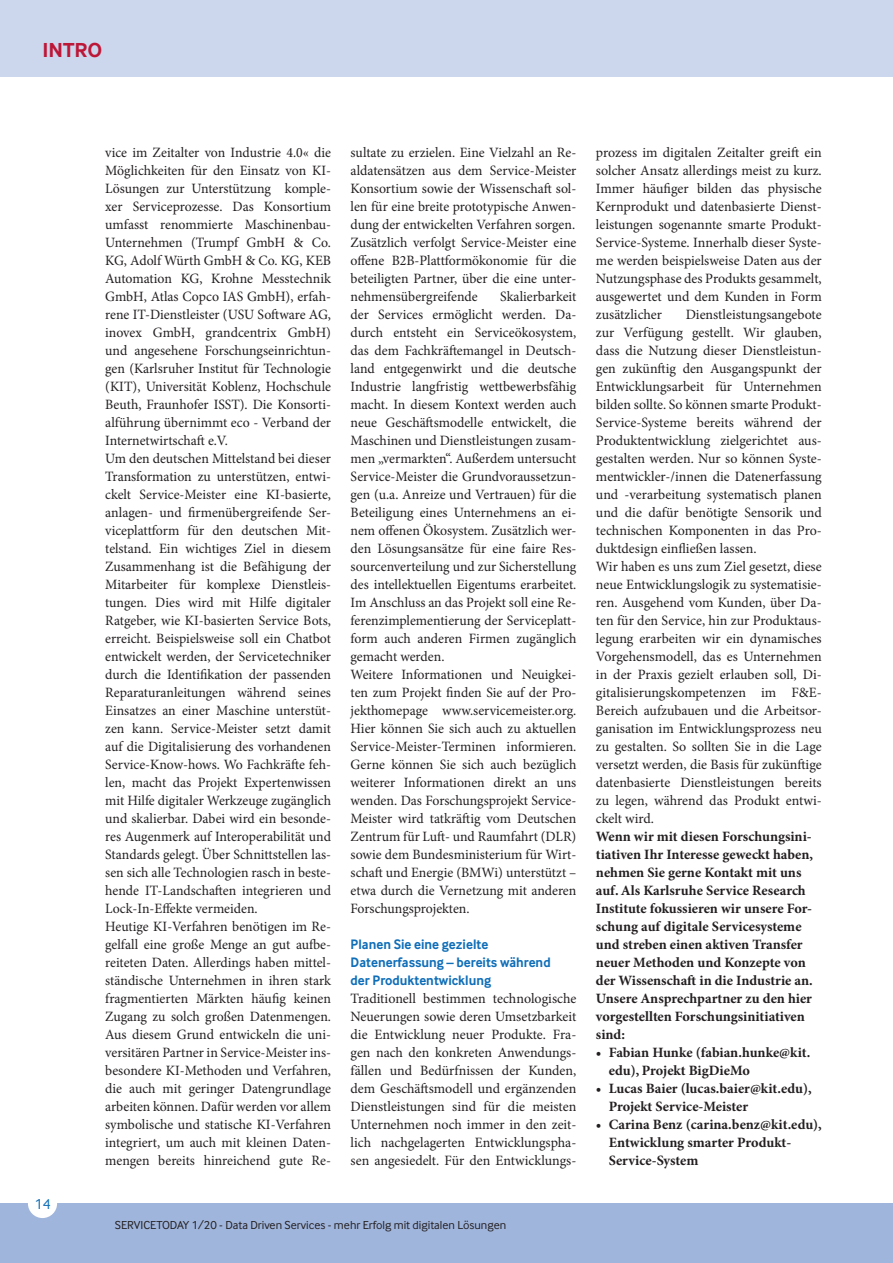
<style>
.page{position:relative;width:893px;height:1263px;background:#fff}
.page>*{position:absolute;margin:0;border:0;box-sizing:border-box;transform-origin:0 0}
.t1{font:700 21px "Inter Face";color:#bd1738}
.t2{font:15px "Inter Face";color:#0f6eb8}
.t3{font:14.25px/18px "Minion Pro";color:#231f20}
.t4{font:700 14.25px/18px "Minion Pro";color:#231f20}
.t5{font:700 14.25px/18px "Inter Face";color:#0f6eb8;scale:.93 1}
.t6{font:12px "Inter Face";color:#231f20}
</style>
<div class="page">
<div style="left:0;top:1203px;width:893px;height:60px;background:#a0b5dc"></div>
<div style="left:28px;top:1189px;width:29px;height:29px;background:#fff;border-radius:50%"></div>
<div style="left:0;top:0;width:893px;height:77px;background:#ccd6ec"></div>
<h1 class="t1" style="left:43px;top:37px;width:61px">INTRO</h1>
<p class="t2" style="left:35px;top:1195px;width:18px">14</p>
<p class="t3" style="left:105px;top:144px;width:227px">vice im Zeitalter von Industrie 4.0« die Möglichkeiten für den Einsatz von KI-Lösungen zur Unterstützung komple&shy;xer Serviceprozesse. Das Konsortium umfasst renommierte Maschinenbau-Unternehmen (Trumpf GmbH &amp; Co.<br>KG, Adolf Würth GmbH &amp; Co. KG, KEB Automation KG, Krohne Messtechnik GmbH, Atlas Copco IAS GmbH), erfah&shy;rene IT-Dienstleister (USU Software AG, inovex GmbH, grandcentrix GmbH) und angesehene Forschungseinrichtun&shy;gen (Karlsruher Institut für Technologie (KIT), Universität Koblenz, Hochschule Beuth, Fraunhofer ISST). Die Konsorti&shy;alführung übernimmt eco - Verband der Internetwirtschaft e.V.<br>Um den deutschen Mittelstand bei dieser Transformation zu unterstützen, entwi&shy;ckelt Service-Meister eine KI-basierte, anlagen- und firmenübergreifende Ser&shy;viceplattform für den deutschen Mit&shy;telstand. Ein wichtiges Ziel in diesem Zusammenhang ist die Befähigung der Mitarbeiter für komplexe Dienstleis&shy;tungen. Dies wird mit Hilfe digitaler Ratgeber, wie KI-basierten Service Bots, erreicht. Beispielsweise soll ein Chatbot entwickelt werden, der Servicetechniker durch die Identifikation der passenden Reparaturanleitungen während seines Einsatzes an einer Maschine unterstüt&shy;zen kann. Service-Meister setzt damit auf die Digitalisierung des vorhandenen Service-Know-hows. Wo Fachkräfte feh&shy;len, macht das Projekt Expertenwissen mit Hilfe digitaler Werkzeuge zugänglich und skalierbar. Dabei wird ein besonde&shy;res Augenmerk auf Interoperabilität und Standards gelegt. Über Schnittstellen las&shy;sen sich alle Technologien rasch in beste&shy;hende IT-Landschaften integrieren und Lock-In-Effekte vermeiden.<br>Heutige KI-Verfahren benötigen im Re&shy;gelfall eine große Menge an gut aufbe&shy;reiteten Daten. Allerdings haben mittel&shy;ständische Unternehmen in ihren stark fragmentierten Märkten häufig keinen Zugang zu solch großen Datenmengen.<br>Aus diesem Grund entwickeln die uni&shy;versitären Partner in Service-Meister ins&shy;besondere KI-Methoden und Verfahren, die auch mit geringer Datengrundlage arbeiten können. Dafür werden vor allem symbolische und statische KI-Verfahren integriert, um auch mit kleinen Daten&shy;mengen bereits hinreichend gute Re-</p>
<p class="t3" style="left:351px;top:144px;width:227px;text-align:justify">sultate zu erzielen. Eine Vielzahl an Re&shy;aldatensätzen aus dem Service-Meister Konsortium sowie der Wissenschaft sol&shy;len für eine breite prototypische Anwen&shy;dung der entwickelten Verfahren sorgen.<br>Zusätzlich verfolgt Service-Meister eine offene B2B-Plattformökonomie für die beteiligten Partner, über die eine unter&shy;nehmensübergreifende</p>
<p class="t3" style="left:351px;top:288px;width:227px;text-indent:150px">Skalierbarkeit der Services ermöglicht werden. Da&shy;durch entsteht ein Serviceökosystem, das dem Fachkräftemangel in Deutsch&shy;land entgegenwirkt und die deutsche Industrie langfristig wettbewerbsfähig macht. In diesem Kontext werden auch neue Geschäftsmodelle entwickelt, die Maschinen und Dienstleistungen zusam&shy;men „vermarkten“. Außerdem untersucht Service-Meister die Grundvoraussetzun&shy;gen (u.a. Anreize und Vertrauen) für die Beteiligung eines Unternehmens an ei&shy;nem offenen Ökosystem. Zusätzlich wer&shy;den Lösungsansätze für eine faire Res&shy;sourcenverteilung und zur Sicherstellung des intellektuellen Eigentums erarbeitet.<br>Im Anschluss an das Projekt soll eine Re&shy;ferenzimplementierung der Serviceplatt&shy;form auch anderen Firmen zugänglich gemacht werden.<br>Weitere Informationen und Neuigkei&shy;ten zum Projekt finden Sie auf der Pro&shy;jekthomepage www.servicemeister.org.<br>Hier können Sie sich auch zu aktuellen Service-Meister-Terminen informieren.<br>Gerne können Sie sich auch bezüglich weiterer Informationen direkt an uns wenden. Das Forschungsprojekt Service-Meister wird tatkräftig vom Deutschen Zentrum für Luft- und Raumfahrt (DLR) sowie dem Bundesministerium für Wirt&shy;schaft und Energie (BMWi) unterstützt – etwa durch die Vernetzung mit anderen Forschungsprojekten.</p>
<p class="t5" style="left:351px;top:935px;width:217px">Planen Sie eine gezielte<br>Datenerfassung – bereits während der Produktentwicklung</p>
<p class="t3" style="left:351px;top:990px;width:227px;text-align:justify">Traditionell bestimmen technologische Neuerungen sowie deren Umsetzbarkeit die Entwicklung neuer Produkte. Fra&shy;gen nach den konkreten Anwendungs&shy;fällen und Bedürfnissen der Kunden, dem Geschäftsmodell und ergänzenden Dienstleistungen sind für die meisten Unternehmen noch immer in den zeit&shy;lich nachgelagerten Entwicklungspha&shy;sen angesiedelt. Für den Entwicklungs-</p>
<p class="t3" style="left:596px;top:144px;width:227px;text-align:justify">prozess im digitalen Zeitalter greift ein solcher Ansatz allerdings meist zu kurz.<br>Immer häufiger bilden das physische Kernprodukt und datenbasierte Dienst&shy;leistungen sogenannte smarte Produkt-Service-Systeme. Innerhalb dieser Syste&shy;me werden beispielsweise Daten aus der Nutzungsphase des Produkts gesammelt, ausgewertet und dem Kunden in Form zusätzlicher</p>
<p class="t3" style="left:596px;top:306px;width:227px;text-indent:90px">Dienstleistungsangebote zur Verfügung gestellt. Wir glauben, dass die Nutzung dieser Dienstleistun&shy;gen zukünftig den Ausgangspunkt der Entwicklungsarbeit für Unternehmen bilden sollte. So können smarte Produkt-Service-Systeme bereits während der Produktentwicklung zielgerichtet aus&shy;gestalten werden. Nur so können Syste&shy;mentwickler-/innen die Datenerfassung und -verarbeitung systematisch planen und die dafür benötigte Sensorik und technischen Komponenten in das Pro&shy;duktdesign einfließen lassen.<br>Wir haben es uns zum Ziel gesetzt, diese neue Entwicklungslogik zu systematisie&shy;ren. Ausgehend vom Kunden, über Da&shy;ten für den Service, hin zur Produktaus&shy;legung erarbeiten wir ein dynamisches Vorgehensmodell, das es Unternehmen in der Praxis gezielt erlauben soll, Di&shy;gitalisierungskompetenzen im F&amp;E-Bereich aufzubauen und die Arbeitsor&shy;ganisation im Entwicklungsprozess neu zu gestalten. So sollten Sie in die Lage versetzt werden, die Basis für zukünftige datenbasierte Dienstleistungen bereits zu legen, während das Produkt entwi&shy;ckelt wird.</p>
<p class="t4" style="left:596px;top:828px;width:219px">Wenn wir mit diesen Forschungsini&shy;tiativen Ihr Interesse geweckt haben, nehmen Sie gerne Kontakt mit uns auf. Als Karlsruhe Service Research Institute fokussieren wir unsere For&shy;schung auf digitale Servicesysteme und streben einen aktiven Transfer neuer Methoden und Konzepte von der Wissenschaft in die Industrie an.<br>Unsere Ansprechpartner zu den hier vorgestellten Forschungsinitiativen sind:</p>
<p class="t4" style="left:609px;top:1044px;width:203px;text-indent:-13px">• Fabian Hunke (fabian.hunke@kit. edu), Projekt BigDieMo</p>
<p class="t4" style="left:609px;top:1080px;width:205px;text-indent:-13px">• Lucas Baier (lucas.baier@kit.edu),<br>Projekt Service-Meister</p>
<p class="t4" style="left:609px;top:1116px;width:215px;text-indent:-13px">• Carina Benz (carina.benz@kit.edu),<br>Entwicklung smarter Produkt-<br>Service-System</p>
<p class="t6" style="left:115px;top:1218px;width:393px">SERVICETODAY 1/20 - Data Driven Services - mehr Erfolg mit digitalen Lösungen</p>
</div>
